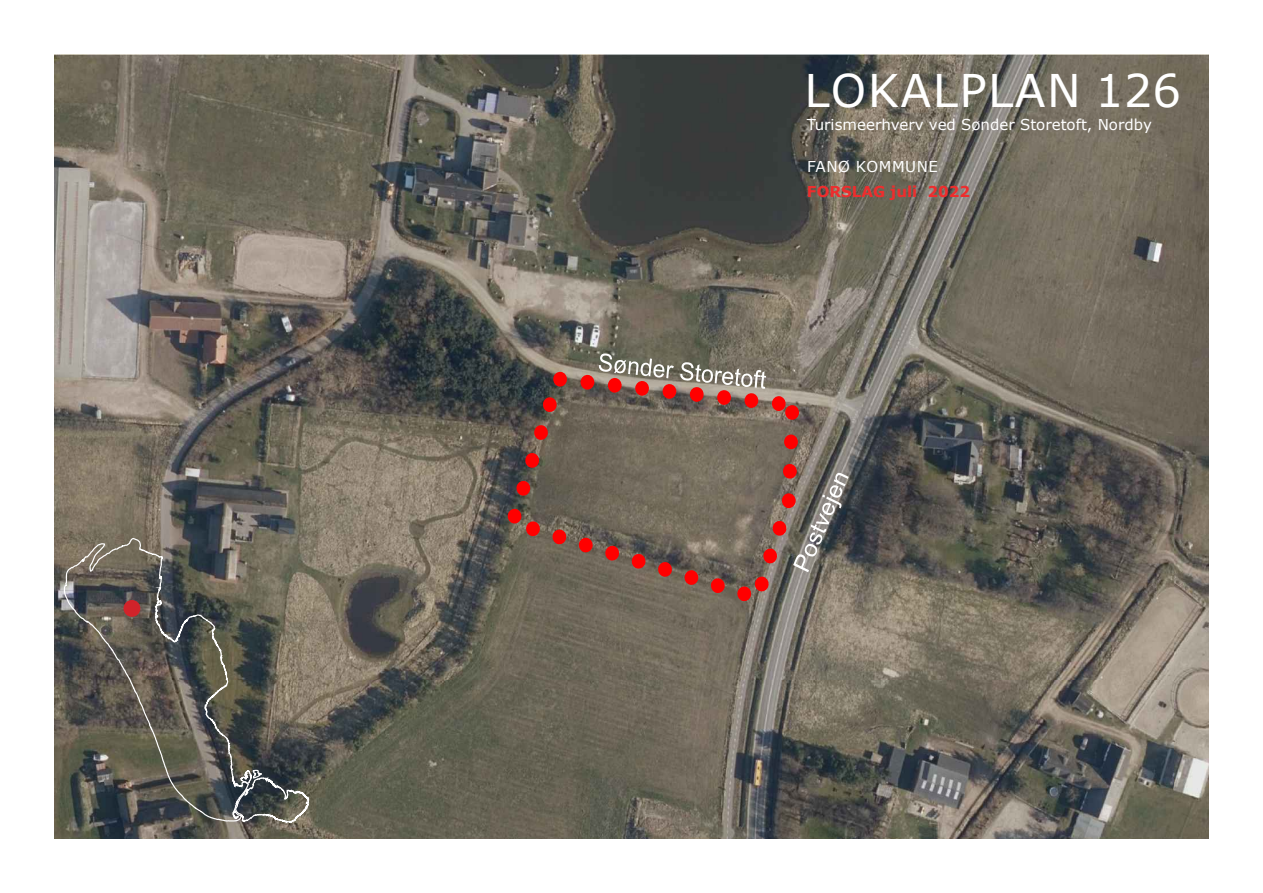
<style>
.page{position:relative;width:1263px;height:893px;background:#fff}
.page>*{position:absolute;margin:0;border:0;box-sizing:border-box;transform-origin:0 0}
.Afsnitsformat_1{font:45px "Verdana";letter-spacing:.035em;color:#fff}
.Afsnitsformat_1-2{font:15px "Verdana";color:#fff}
.Afsnitsformat_1-3{font:700 15px "Verdana";color:#ee2d2d}
.Afsnitsformat_1-4{font:15px "Verdana";letter-spacing:.035em;color:#fff}
</style>
<div class="page">
<img style="left:54px;top:54px;width:1155px;height:785px">
<svg style="left:553px;top:371px;width:14px;height:16px"></svg>
<svg style="left:542px;top:396px;width:15px;height:17px"></svg>
<svg style="left:533px;top:424px;width:16px;height:17px"></svg>
<svg style="left:524px;top:452px;width:16px;height:17px"></svg>
<svg style="left:516px;top:480px;width:15px;height:17px"></svg>
<svg style="left:507px;top:508px;width:34px;height:29px"></svg>
<svg style="left:552px;top:529px;width:15px;height:16px"></svg>
<svg style="left:578px;top:537px;width:15px;height:16px"></svg>
<svg style="left:604px;top:545px;width:16px;height:16px"></svg>
<svg style="left:631px;top:553px;width:15px;height:16px"></svg>
<svg style="left:657px;top:561px;width:16px;height:17px"></svg>
<svg style="left:684px;top:569px;width:15px;height:17px"></svg>
<svg style="left:710px;top:577px;width:15px;height:17px"></svg>
<svg style="left:736px;top:576px;width:33px;height:26px"></svg>
<svg style="left:762px;top:548px;width:16px;height:16px"></svg>
<svg style="left:772px;top:520px;width:15px;height:17px"></svg>
<div style="left:782px;top:493px;width:14px;height:15px;background:#f00;border-radius:50%"></div>
<div style="left:783px;top:464px;width:14px;height:15px;background:#f00;border-radius:50%"></div>
<div style="left:784px;top:434px;width:14px;height:15px;background:#f00;border-radius:50%"></div>
<div style="left:785px;top:405px;width:14px;height:15px;background:#f00;border-radius:50%"></div>
<svg style="left:580px;top:353px;width:206px;height:58px"></svg>
<svg style="left:793px;top:473px;width:56px;height:99px"></svg>
<svg style="left:63px;top:537px;width:187px;height:285px"></svg>
<svg style="left:234px;top:769px;width:77px;height:56px"></svg>
<div style="left:124px;top:600px;width:16px;height:17px;border:8px solid #d1232a;border-radius:50%"></div>
<p class="Afsnitsformat_1" style="left:804px;top:60px;width:378px">LOKALPLAN 126</p>
<p class="Afsnitsformat_1-2" style="left:807px;top:114px;width:346px">Turismeerhverv ved Sønder Storetoft, Nordby</p>
<p class="Afsnitsformat_1-4" style="left:807px;top:156px;width:132px">FANØ KOMMUNE</p>
<p class="Afsnitsformat_1-3" style="left:807px;top:181px;width:165px">FORSLAG juli 2022</p>
</div>
